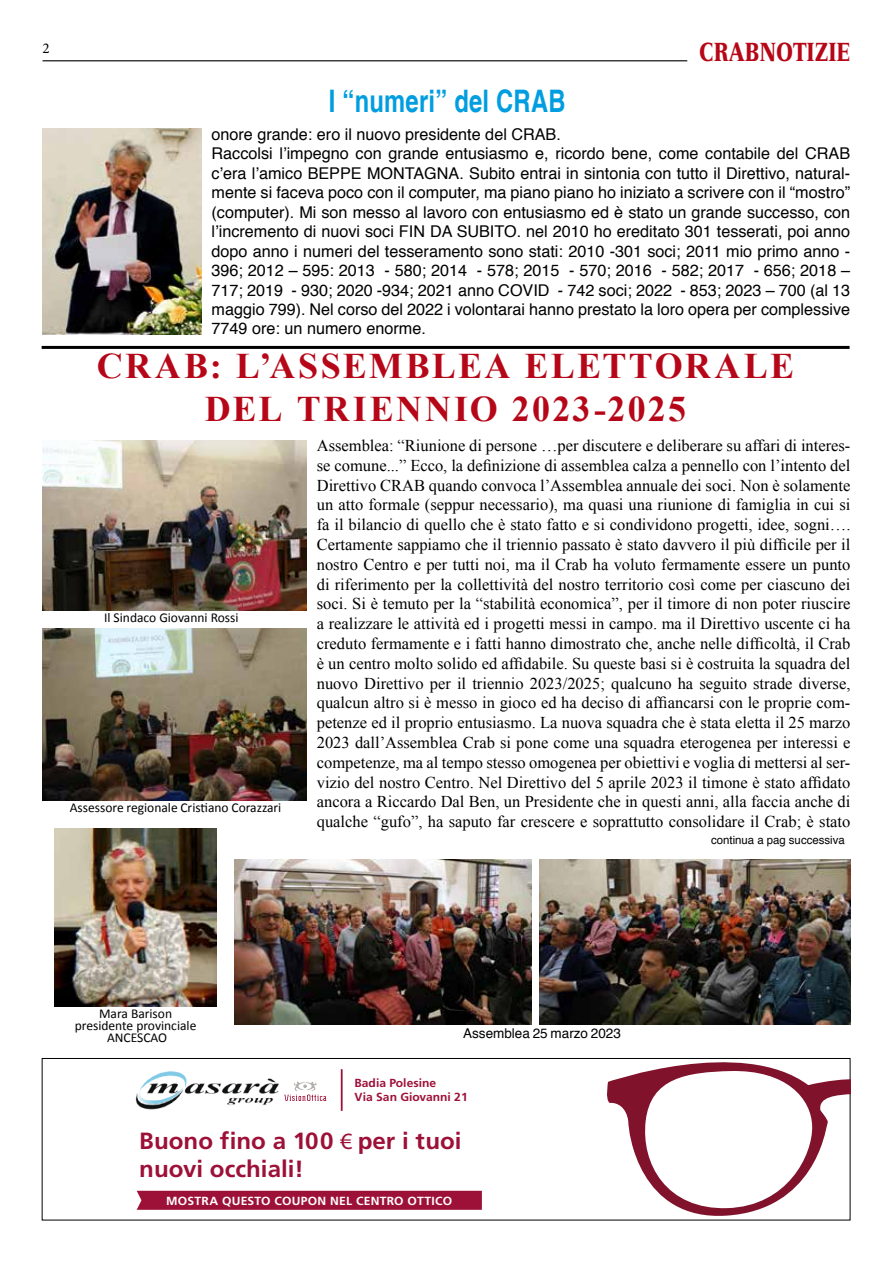
<style>
.page{position:relative;width:893px;height:1263px;background:#fff}
.page>*{position:absolute;margin:0;border:0;box-sizing:border-box;transform-origin:0 0}
.t1{font:700 36px/43.2px "Times New Roman";letter-spacing:.065em;color:#b60718;text-align:center}
.t2{font:700 31.05px "Helvetica";letter-spacing:.01em;color:#009ee0;scale:.77 1}
.t3{font:900 25.5px "Versailles";color:#b60718;scale:.72 1}
.t4{font:700 23.4px/28px "Frutiger";color:#9d1037}
.t5{font:16.5px/19.8px "Times New Roman";color:#000;text-align:justify}
.t6{font:16.2px/19.5px "Helvetica";color:#000}
.t7{font:15px "Minion Pro";color:#000}
.t8{font:13.5px/12px "Calibri";color:#000;text-align:center}
.t9{font:13.5px "Helvetica";color:#000}
.t10{font:700 11.85px "Frutiger";letter-spacing:.02em;color:#fff}
.t11{font:700 11.7px/14.1px "Frutiger";color:#9d1037}
.t12{font:11.4px "Helvetica";color:#000}
.s1{font-family:"Myriad Pro";font-weight:400}
</style>
<div class="page">
<hr style="left:43px;top:60px;width:644px;height:1px;background:#000">
<hr style="left:42px;top:346px;width:808px;height:3px;background:#000">
<img style="left:43px;top:128px;width:159px;height:206px">
<img style="left:235px;top:859px;width:296px;height:166px">
<img style="left:540px;top:859px;width:310px;height:166px">
<img style="left:43px;top:440px;width:263px;height:170px">
<img style="left:54px;top:829px;width:163px;height:177px">
<img style="left:43px;top:628px;width:263px;height:173px">
<svg style="left:605px;top:1058px;width:245px;height:163px"></svg>
<svg style="left:284px;top:1081px;width:42px;height:20px"></svg>
<img style="left:135px;top:1071px;width:144px;height:39px">
<hr style="left:341px;top:1069px;width:1px;height:42px;background:#9d1037">
<div style="left:137px;top:1191px;width:345px;height:19px;background:#9d1037"></div>
<p class="t7" style="left:43px;top:39px;width:9px">2</p>
<h3 class="t3" style="left:699px;top:36px;width:212px">CRABNOTIZIE</h3>
<h2 class="t2" style="left:329px;top:83px;width:309px">I “numeri” del CRAB</h2>
<p class="t6" style="left:212px;top:125px;width:640px">onore grande: ero il nuovo presidente del CRAB.<br>Raccolsi l’impegno con grande entusiasmo e, ricordo bene, come contabile del CRAB c’era l’amico BEPPE MONTAGNA. Subito entrai in sintonia con tutto il Direttivo, natural&shy;mente si faceva poco con il computer, ma piano piano ho iniziato a scrivere con il “mostro” (computer). Mi son messo al lavoro con entusiasmo ed è stato un grande successo, con l’incremento di nuovi soci FIN DA SUBITO. nel 2010 ho ereditato 301 tesserati, poi anno dopo anno i numeri del tesseramento sono stati: 2010 -301 soci; 2011 mio primo anno - 396; 2012 – 595: 2013 - 580; 2014 - 578; 2015 - 570; 2016 - 582; 2017 - 656; 2018 – 717; 2019 - 930; 2020 -934; 2021 anno COVID - 742 soci; 2022 - 853; 2023 – 700 (al 13 maggio 799). Nel corso del 2022 i volontarai hanno prestato la loro opera per complessive 7749 ore: un numero enorme.</p>
<h1 class="t1" style="left:97px;top:343px;width:699px">CRAB: L’ASSEMBLEA ELETTORALE<br>DEL TRIENNIO 2023-2025</h1>
<p class="t5" style="left:317px;top:435px;width:535px">Assemblea: “Riunione di persone …per discutere e deliberare su affari di interes&shy;se comune...” Ecco, la definizione di assemblea calza a pennello con l’intento del Direttivo CRAB quando convoca l’Assemblea annuale dei soci. Non è solamente un atto formale (seppur necessario), ma quasi una riunione di famiglia in cui si fa il bilancio di quello che è stato fatto e si condividono progetti, idee, sogni….<br>Certamente sappiamo che il triennio passato è stato davvero il più difficile per il nostro Centro e per tutti noi, ma il Crab ha voluto fermamente essere un punto di riferimento per la collettività del nostro territorio così come per ciascuno dei soci. Si è temuto per la “stabilità economica”, per il timore di non poter riuscire a realizzare le attività ed i progetti messi in campo. ma il Direttivo uscente ci ha creduto fermamente e i fatti hanno dimostrato che, anche nelle difficoltà, il Crab è un centro molto solido ed affidabile. Su queste basi si è costruita la squadra del nuovo Direttivo per il triennio 2023/2025; qualcuno ha seguito strade diverse, qualcun altro si è messo in gioco ed ha deciso di affiancarsi con le proprie com&shy;petenze ed il proprio entusiasmo. La nuova squadra che è stata eletta il 25 marzo 2023 dall’Assemblea Crab si pone come una squadra eterogenea per interessi e competenze, ma al tempo stesso omogenea per obiettivi e voglia di mettersi al ser&shy;vizio del nostro Centro. Nel Direttivo del 5 aprile 2023 il timone è stato affidato ancora a Riccardo Dal Ben, un Presidente che in questi anni, alla faccia anche di qualche “gufo”, ha saputo far crescere e soprattutto consolidare il Crab; è stato</p>
<p class="t8" style="left:104px;top:611px;width:136px">Il Sindaco Giovanni Rossi</p>
<p class="t8" style="left:70px;top:801px;width:213px">Assessore regionale Cristiano Corazzari</p>
<p class="t8" style="left:75px;top:1007px;width:123px">Mara Barison presidente provinciale<br>ANCESCAO</p>
<p class="t9" style="left:463px;top:1023px;width:159px">Assemblea 25 marzo 2023</p>
<p class="t11" style="left:355px;top:1074px;width:115px">Via San Giovanni 21</p>
<p class="t11" style="left:355px;top:1076px;width:115px">Badia Polesine<br>Via San Giovanni 21</p>
<h3 class="t4" style="left:139px;top:1127px;width:324px">Buono fino a 100 <span class="s1">€</span> per i tuoi nuovi occhiali!</h3>
<p class="t10" style="left:166px;top:1193px;width:288px">MOSTRA QUESTO COUPON NEL CENTRO OTTICO</p>
<p class="t12" style="left:711px;top:831px;width:135px">continua a pag successiva</p>
</div>
